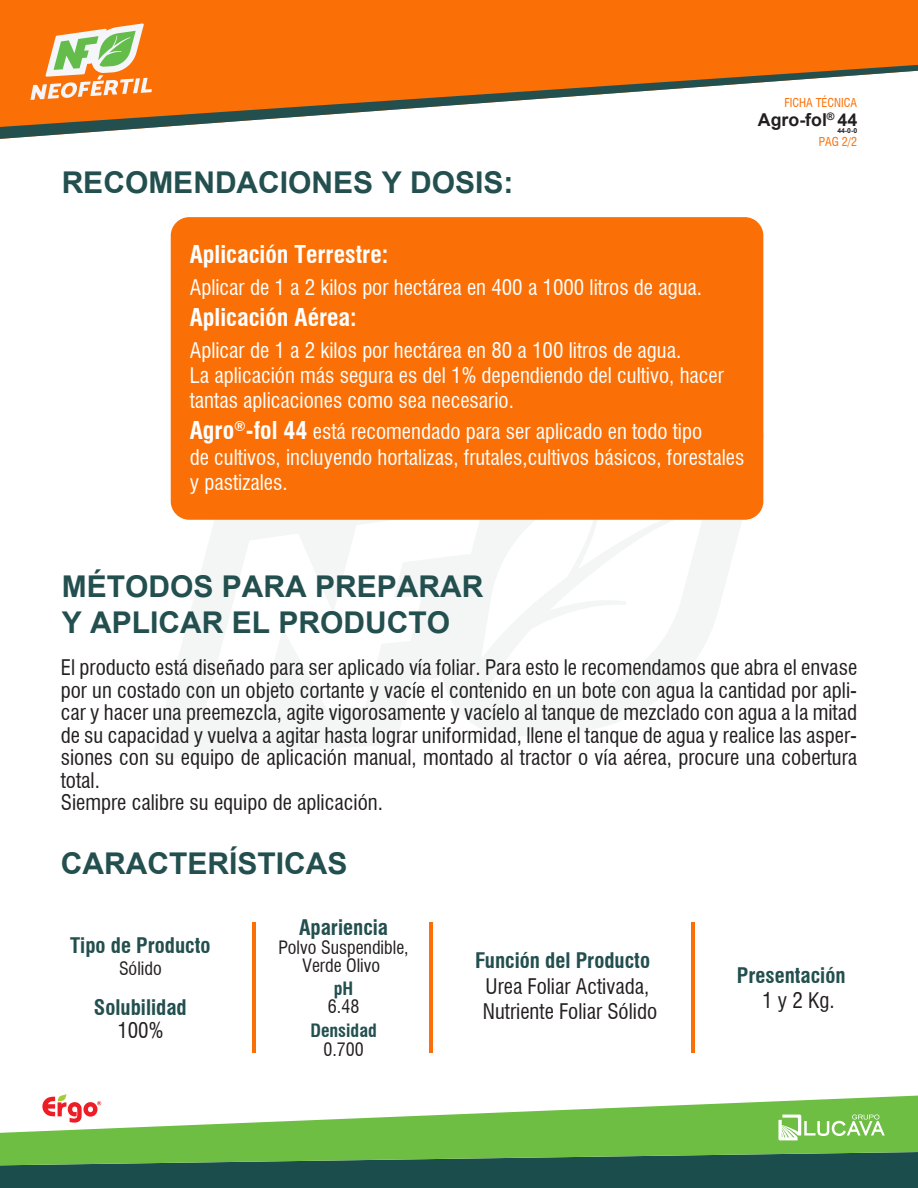
<style>
.page{position:relative;width:918px;height:1188px;background:#fff}
.page>*{position:absolute;margin:0;border:0;box-sizing:border-box;transform-origin:0 0}
.t1{font:700 30px/36px "Arial";color:#234f4f}
.t2{font:700 condensed 24px "Swiss 721 BT";color:#fff}
.t3{font:condensed 21px/22.5px "Swiss 721 BT";color:#231f20}
.t4{font:condensed 21px/25.2px "Swiss 721 BT";color:#fff}
.t5{font:700 condensed 21px "Swiss 721 BT";color:#234f4f}
.t6{font:condensed 18px/18px "Swiss 721 BT";color:#231f20;text-align:center}
.t7{font:700 condensed 18px "Swiss 721 BT";color:#234f4f}
.t8{font:700 17.7px "Arial";color:#231f20}
.t9{font:condensed 12px "Swiss 721 BT";color:#fa6f06}
.t10{font:700 6.9px "Arial";color:#231f20}
.s1{font-weight:700;font-size:24px}
</style>
<div class="page">
<svg style="left:154px;top:428px;width:610px;height:331px"></svg>
<hr style="left:252px;top:922px;width:4px;height:131px;background:#fa6f06">
<hr style="left:430px;top:922px;width:3px;height:131px;background:#fa6f06">
<hr style="left:692px;top:922px;width:3px;height:131px;background:#fa6f06">
<div style="left:0;top:0;width:918px;height:65px;background:#fa6f06"></div>
<div style="left:0;top:1165px;width:918px;height:23px;background:#1b4d4d"></div>
<svg style="left:0;top:1096px;width:918px;height:69px;fill:#6ebe44"></svg>
<svg style="left:30px;top:23px;width:122px;height:42px"></svg>
<svg style="left:0;top:65px;width:918px;height:74px"></svg>
<svg style="left:40px;top:1094px;width:63px;height:31px"></svg>
<svg style="left:778px;top:1114px;width:107px;height:26px"></svg>
<div style="left:171px;top:217px;width:592px;height:303px;background:#fa6f06;border-radius:19px"></div>
<h1 class="t1" style="left:62px;top:164px;width:453px">RECOMENDACIONES Y DOSIS:</h1>
<p class="t9" style="left:785px;top:96px;width:74px">FICHA TÉCNICA</p>
<p class="t9" style="left:819px;top:135px;width:40px">PAG 2/2</p>
<p class="t8" style="left:758px;top:108px;width:101px">Agro-fol<sup>®</sup> 44</p>
<p class="t10" style="left:837px;top:126px;width:21px">44-0-0</p>
<p class="t2" style="left:190px;top:240px;width:200px">Aplicación Terrestre:</p>
<p class="t4" style="left:190px;top:274px;width:514px">Aplicar de 1 a 2 kilos por hectárea en 400 a 1000 litros de agua.</p>
<p class="t2" style="left:190px;top:303px;width:169px">Aplicación Aérea:</p>
<p class="t4" style="left:190px;top:337px;width:536px">Aplicar de 1 a 2 kilos por hectárea en 80 a 100 litros de agua.<br>La aplicación más segura es del 1% dependiendo del cultivo, hacer tantas aplicaciones como sea necesario.</p>
<p class="t4" style="left:190px;top:419px;width:556px"><span class="s1">Agro</span><sup>®</sup><span class="s1">-fol 44</span> está recomendado para ser aplicado en todo tipo<br>de cultivos, incluyendo hortalizas, frutales,cultivos básicos, forestales y pastizales.</p>
<h1 class="t1" style="left:62px;top:569px;width:423px">MÉTODOS PARA PREPARAR<br>Y APLICAR EL PRODUCTO</h1>
<p class="t3" style="left:61px;top:656px;width:798px">El producto está diseñado para ser aplicado vía foliar. Para esto le recomendamos que abra el envase por un costado con un objeto cortante y vacíe el contenido en un bote con agua la cantidad por apli&shy;car y hacer una preemezcla, agite vigorosamente y vacíelo al tanque de mezclado con agua a la mitad de su capacidad y vuelva a agitar hasta lograr uniformidad, llene el tanque de agua y realice las asper&shy;siones con su equipo de aplicación manual, montado al tractor o vía aérea, procure una cobertura total.<br>Siempre calibre su equipo de aplicación.</p>
<h1 class="t1" style="left:61px;top:845px;width:288px">CARACTERÍSTICAS</h1>
<p class="t5" style="left:70px;top:932px;width:142px">Tipo de Producto</p>
<p class="t6" style="left:119px;top:959px;width:44px">Sólido</p>
<p class="t5" style="left:94px;top:995px;width:94px">Solubilidad</p>
<p class="t3" style="left:117px;top:1019px;width:48px">100%</p>
<p class="t5" style="left:299px;top:914px;width:91px">Apariencia</p>
<p class="t6" style="left:278px;top:939px;width:132px">Polvo Suspendible,<br>Verde Olivo</p>
<p class="t7" style="left:334px;top:977px;width:21px">pH</p>
<p class="t6" style="left:328px;top:998px;width:33px">6.48</p>
<p class="t7" style="left:310px;top:1020px;width:68px">Densidad</p>
<p class="t6" style="left:323px;top:1040px;width:42px">0.700</p>
<p class="t5" style="left:475px;top:948px;width:177px">Función del Producto</p>
<p class="t3" style="left:483px;top:973px;width:176px;line-height:25.2px">Urea Foliar Activada,<br>Nutriente Foliar Sólido</p>
<p class="t5" style="left:737px;top:963px;width:110px">Presentación</p>
<p class="t3" style="left:762px;top:989px;width:74px">1 y 2 Kg.</p>
</div>
